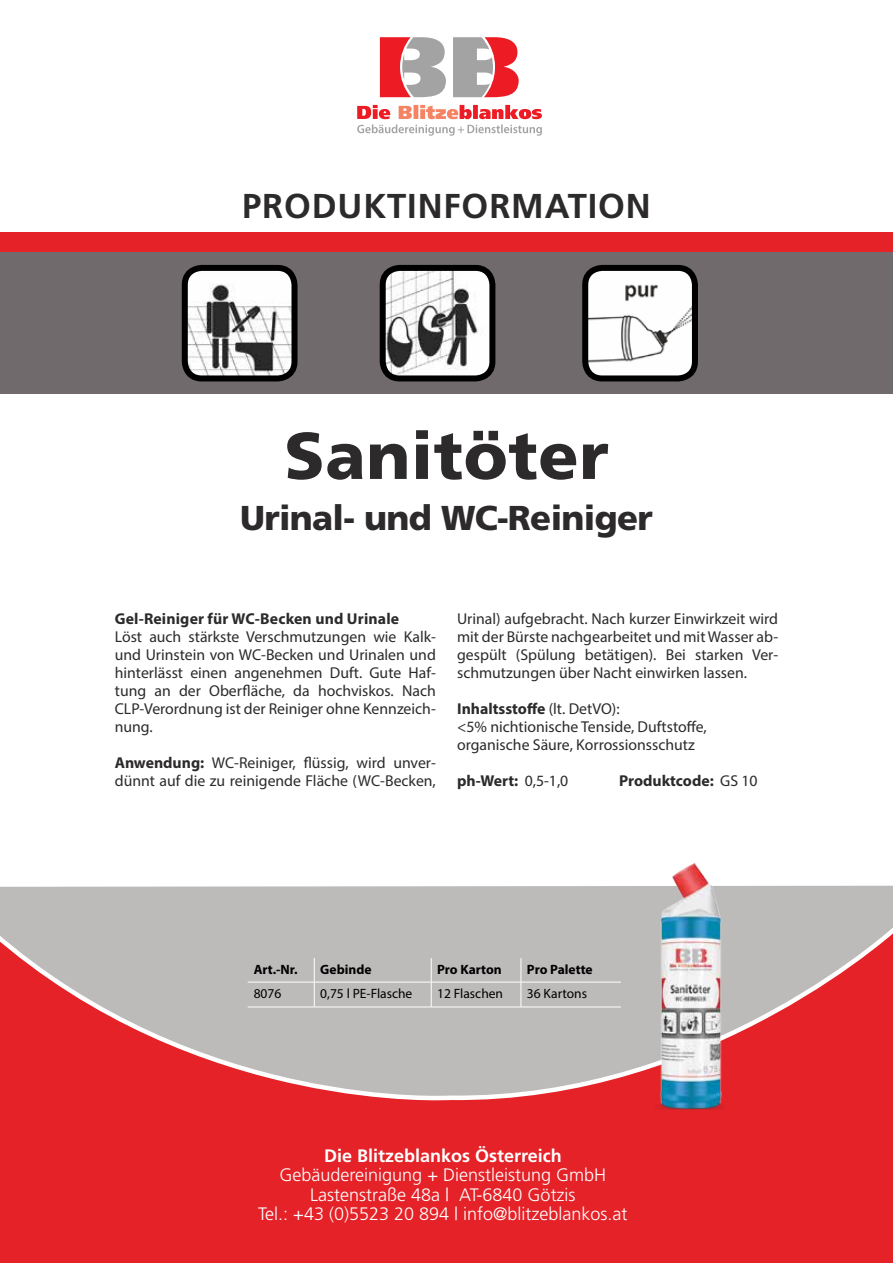
<style>
.page{position:relative;width:893px;height:1263px;background:#fff}
.page>*{position:absolute;margin:0;border:0;box-sizing:border-box;transform-origin:0 0}
.t1{font:900 66px "Frutiger";letter-spacing:.01em;color:#2c2a2b}
.t2{font:900 34.5px "Frutiger";letter-spacing:-.02em;color:#2c2a2b}
.t3{font:700 34.5px "Frutiger";letter-spacing:.025em;color:#2c2a2b}
.t4{font:300 18px/19.5px "Frutiger";color:#fff;text-align:center}
.t5{font:700 18px "Frutiger";color:#fff}
.t6{font:15.75px/18px "Myriad Pro";color:#2c2a2b;text-align:justify}
.t7{font:700 15.75px "Myriad Pro";letter-spacing:.01em;color:#2c2a2b}
.t8{font:13.5px "Myriad Pro";color:#000}
.t9{font:700 13.5px "Myriad Pro";color:#000}
.s1{font-weight:700}
.s2{font-weight:400}
</style>
<div class="page">
<div style="left:0;top:926px;width:893px;height:337px;background:#e42228"></div>
<div style="left:0;top:243px;width:893px;height:150px;background:#706a6c"></div>
<svg style="left:357px;top:105px;width:185px;height:31px"></svg>
<svg style="left:453px;top:37px;width:66px;height:60px"></svg>
<svg style="left:380px;top:37px;width:66px;height:60px"></svg>
<div style="left:0;top:232px;width:893px;height:20px;background:#e42228"></div>
<svg style="left:0;top:885px;width:893px;height:216px"></svg>
<hr style="left:248px;top:982px;width:66px;height:1px;background:#fff">
<hr style="left:314px;top:982px;width:117px;height:1px;background:#fff">
<svg style="left:314px;top:958px;width:1px;height:49px"></svg>
<hr style="left:431px;top:982px;width:90px;height:1px;background:#fff">
<svg style="left:431px;top:958px;width:1px;height:49px"></svg>
<hr style="left:521px;top:982px;width:100px;height:1px;background:#fff">
<svg style="left:521px;top:958px;width:1px;height:49px"></svg>
<hr style="left:248px;top:1007px;width:66px;height:1px;background:#fff">
<hr style="left:314px;top:1007px;width:117px;height:1px;background:#fff">
<hr style="left:431px;top:1007px;width:90px;height:1px;background:#fff">
<hr style="left:521px;top:1007px;width:100px;height:1px;background:#fff">
<img style="left:654px;top:864px;width:74px;height:246px">
<img style="left:386px;top:272px;width:106px;height:106px">
<div style="left:380px;top:265px;width:115px;height:116px;border:6px solid #000;border-radius:17px"></div>
<img style="left:589px;top:272px;width:102px;height:102px">
<div style="left:582px;top:265px;width:116px;height:116px;border:6px solid #000;border-radius:17px"></div>
<img style="left:189px;top:272px;width:105px;height:103px">
<div style="left:182px;top:265px;width:115px;height:116px;border:6px solid #000;border-radius:17px"></div>
<h2 class="t3" style="left:242px;top:186px;width:410px">Produktinformation</h2>
<h1 class="t1" style="left:284px;top:416px;width:326px">Sanitöter</h1>
<h2 class="t2" style="left:240px;top:497px;width:414px">Urinal- und WC-Reiniger</h2>
<p class="t7" style="left:115px;top:608px;width:286px">Gel-Reiniger für WC-Becken und Urinale</p>
<p class="t6" style="left:115px;top:627px;width:323px">Löst auch stärkste Verschmutzungen wie Kalk&shy;und Urinstein von WC-Becken und Urinalen und hinterlässt einen angenehmen Duft. Gute Haf&shy;tung an der Oberfläche, da hochviskos. Nach CLP-Verordnung ist der Reiniger ohne Kennzeich&shy;nung.</p>
<p class="t6" style="left:115px;top:753px;width:323px"><span class="s1">Anwendung:</span> WC-Reiniger, flüssig, wird unver&shy;dünnt auf die zu reinigende Fläche (WC-Becken,</p>
<p class="t6" style="left:457px;top:609px;width:323px">Urinal) aufgebracht. Nach kurzer Einwirkzeit wird mit der Bürste nachgearbeitet und mit Wasser ab&shy;gespült (Spülung betätigen). Bei starken Ver&shy;schmutzungen über Nacht einwirken lassen.</p>
<p class="t6" style="left:457px;top:699px;width:251px;text-align:left"><span class="s1">Inhaltsstoffe</span> (lt. DetVO):<br>&lt;5% nichtionische Tenside, Duftstoffe, organische Säure, Korrossionsschutz</p>
<p class="t7" style="left:457px;top:770px;width:113px">ph-Wert: <span class="s2">0,5-1,0</span></p>
<p class="t7" style="left:619px;top:770px;width:140px">Produktcode: <span class="s2">GS 10</span></p>
<p class="t9" style="left:254px;top:961px;width:46px">Art.-Nr.</p>
<p class="t9" style="left:320px;top:961px;width:53px">Gebinde</p>
<p class="t9" style="left:437px;top:961px;width:66px">Pro Karton</p>
<p class="t9" style="left:527px;top:961px;width:67px">Pro Palette</p>
<p class="t8" style="left:254px;top:985px;width:29px">8076</p>
<p class="t8" style="left:320px;top:985px;width:94px">0,75 l PE-Flasche</p>
<p class="t8" style="left:437px;top:985px;width:67px">12 Flaschen</p>
<p class="t8" style="left:527px;top:985px;width:62px">36 Kartons</p>
<p class="t5" style="left:324px;top:1145px;width:239px">Die Blitzeblankos Österreich</p>
<p class="t4" style="left:258px;top:1165px;width:371px">Gebäudereinigung + Dienstleistung GmbH<br>Lastenstraße 48a | AT-6840 Götzis<br>Tel.: +43 (0)5523 20 894 | info@blitzeblankos.at</p>
</div>
